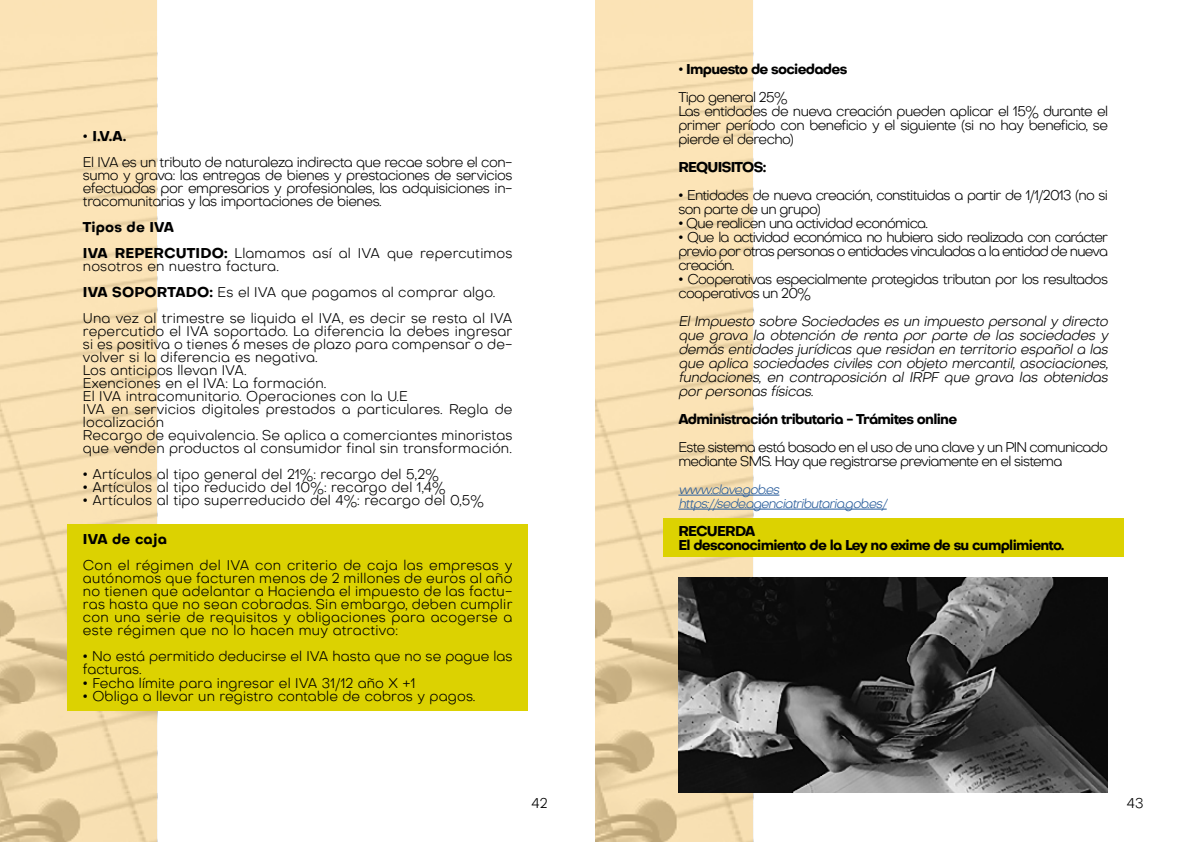
<style>
.page{position:relative;width:1191px;height:842px;background:#fff}
.page>*{position:absolute;margin:0;border:0;box-sizing:border-box;transform-origin:0 0}
.t1{font:300 14px/13px "Octarine";color:#000;text-align:justify}
.t2{font:300 14px/14px "Octarine";letter-spacing:-.05em;color:#000}
.t3{font:italic 300 14px/14px "Octarine";letter-spacing:-.02em;color:#000;text-align:justify}
.t4{font:700 14px/28px "Octarine";letter-spacing:-.05em;color:#000}
.t5{font:300 14px/26px "Octarine";letter-spacing:-.03em;color:#000}
.t6{font:700 14px "Octarine";letter-spacing:.01em;color:#000}
.t7{font:italic 300 13px/14px "Octarine";letter-spacing:-.05em;color:#265b9b}
.s1{font-family:"Rockwell";font-weight:400}
.s2{font-weight:700}
.s3{font-weight:300}
</style>
<div class="page">
<svg style="left:0;top:0;width:157px;height:842px;background:#f5ddaf"></svg>
<svg style="left:595px;top:0;width:158px;height:842px;background:#f4dcaf"></svg>
<div style="left:663px;top:519px;width:460px;height:38px;background:#dcd201"></div>
<div style="left:67px;top:524px;width:461px;height:187px;background:#dcd201"></div>
<hr style="left:678px;top:495px;width:101px;height:1px;background:#265b9b">
<hr style="left:678px;top:509px;width:208px;height:1px;background:#265b9b">
<img style="left:678px;top:578px;width:429px;height:214px">
<p class="t5" style="left:83px;top:124px;width:431px"><span class="s1">•</span> <span class="s2">I.V.A.<br></span>El IVA es un tributo de naturaleza indirecta que recae sobre el con-</p>
<p class="t1" style="left:83px;top:169px;width:431px">sumo y grava: las entregas de bienes y prestaciones de servicios efectuadas por empresarios y profesionales, las adquisiciones in&shy;tracomunitarias y las importaciones de bienes.</p>
<p class="t1" style="left:83px;top:215px;width:431px;line-height:26px"><span class="s2">Tipos de IVA<br>IVA REPERCUTIDO:</span> Llamamos así al IVA que repercutimos</p>
<p class="t1" style="left:83px;top:254px;width:431px;line-height:26px;text-align:left">nosotros en nuestra factura.<br><span class="s2">IVA SOPORTADO:</span> Es el IVA que pagamos al comprar algo.<br>Una vez al trimestre se liquida el IVA, es decir se resta al IVA</p>
<p class="t1" style="left:83px;top:325px;width:431px;text-align:left">repercutido el IVA soportado. La diferencia la debes ingresar si es positiva o tienes 6 meses de plazo para compensar o de&shy;volver si la diferencia es negativa.<br>Los anticipos llevan IVA.<br>Exenciones en el IVA: La formación.<br>El IVA intracomunitario. Operaciones con la U.E<br>IVA en servicios digitales prestados a particulares. Regla de localización<br>Recargo de equivalencia. Se aplica a comerciantes minoristas que venden productos al consumidor final sin transformación.</p>
<p class="t1" style="left:83px;top:468px;width:357px"><span class="s1">•</span> Artículos al tipo general del 21%: recargo del 5,2%</p>
<p class="t1" style="left:83px;top:481px;width:364px"><span class="s1">•</span> Artículos al tipo reducido del 10%: recargo del 1,4%</p>
<p class="t1" style="left:83px;top:494px;width:402px"><span class="s1">•</span> Artículos al tipo superreducido del 4%: recargo del 0,5%</p>
<p class="t6" style="left:83px;top:531px;width:85px">IVA de caja</p>
<p class="t1" style="left:83px;top:559px;width:431px">Con el régimen del IVA con criterio de caja las empresas y autónomos que facturen menos de 2 millones de euros al año no tienen que adelantar a Hacienda el impuesto de las factu&shy;ras hasta que no sean cobradas. Sin embargo, deben cumplir con una serie de requisitos y obligaciones para acogerse a este régimen que no lo hacen muy atractivo:</p>
<p class="t1" style="left:83px;top:650px;width:431px"><span class="s1">•</span> No está permitido deducirse el IVA hasta que no se pague las facturas.</p>
<p class="t1" style="left:83px;top:676px;width:334px"><span class="s1">•</span> Fecha límite para ingresar el IVA 31/12 año X +1</p>
<p class="t1" style="left:83px;top:689px;width:394px"><span class="s1">•</span> Obliga a llevar un registro contable de cobros y pagos.</p>
<p class="t4" style="left:678px;top:55px;width:170px"><span class="s1">•</span> Impuesto de sociedades<br><span class="s3">Tipo general 25%</span></p>
<p class="t1" style="left:678px;top:104px;width:431px;line-height:14px">Las entidades de nueva creación pueden aplicar el 15% durante el primer período con beneficio y el siguiente (si no hay beneficio, se pierde el derecho)</p>
<p class="t4" style="left:678px;top:153px;width:89px">REQUISITOS:</p>
<p class="t2" style="left:678px;top:188px;width:431px"><span class="s1">•</span> Entidades de nueva creación, constituidas a partir de 1/1/2013 (no si son parte de un grupo)</p>
<p class="t2" style="left:678px;top:216px;width:251px"><span class="s1">•</span> Que realicen una actividad económica.</p>
<p class="t1" style="left:678px;top:230px;width:431px;line-height:14px"><span class="s1">•</span> Que la actividad económica no hubiera sido realizada con carácter previo por otras personas o entidades vinculadas a la entidad de nueva creación.</p>
<p class="t2" style="left:678px;top:272px;width:431px"><span class="s1">•</span> Cooperativas especialmente protegidas tributan por los resultados cooperativos un 20%</p>
<p class="t3" style="left:678px;top:314px;width:431px">El Impuesto sobre Sociedades es un impuesto personal y directo que grava la obtención de renta por parte de las sociedades y demás entidades jurídicas que residan en territorio español a las que aplica sociedades civiles con objeto mercantil, asociaciones, fundaciones, en contraposición al IRPF que grava las obtenidas por personas físicas.</p>
<p class="t4" style="left:678px;top:405px;width:280px">Administración tributaria - Trámites online</p>
<p class="t2" style="left:678px;top:440px;width:431px">Este sistema está basado en el uso de una clave y un PIN comunicado mediante SMS. Hay que registrarse previamente en el sistema</p>
<p class="t7" style="left:678px;top:482px;width:210px">www.clave.gob.es https://sede.agenciatributaria.gob.es/</p>
<p class="t4" style="left:678px;top:524px;width:387px;line-height:14px">RECUERDA<br>El desconocimiento de la Ley no exime de su cumplimiento.</p>
<p class="t1" style="left:531px;top:797px;width:17px">42</p>
<p class="t1" style="left:1126px;top:797px;width:18px">43</p>
</div>
